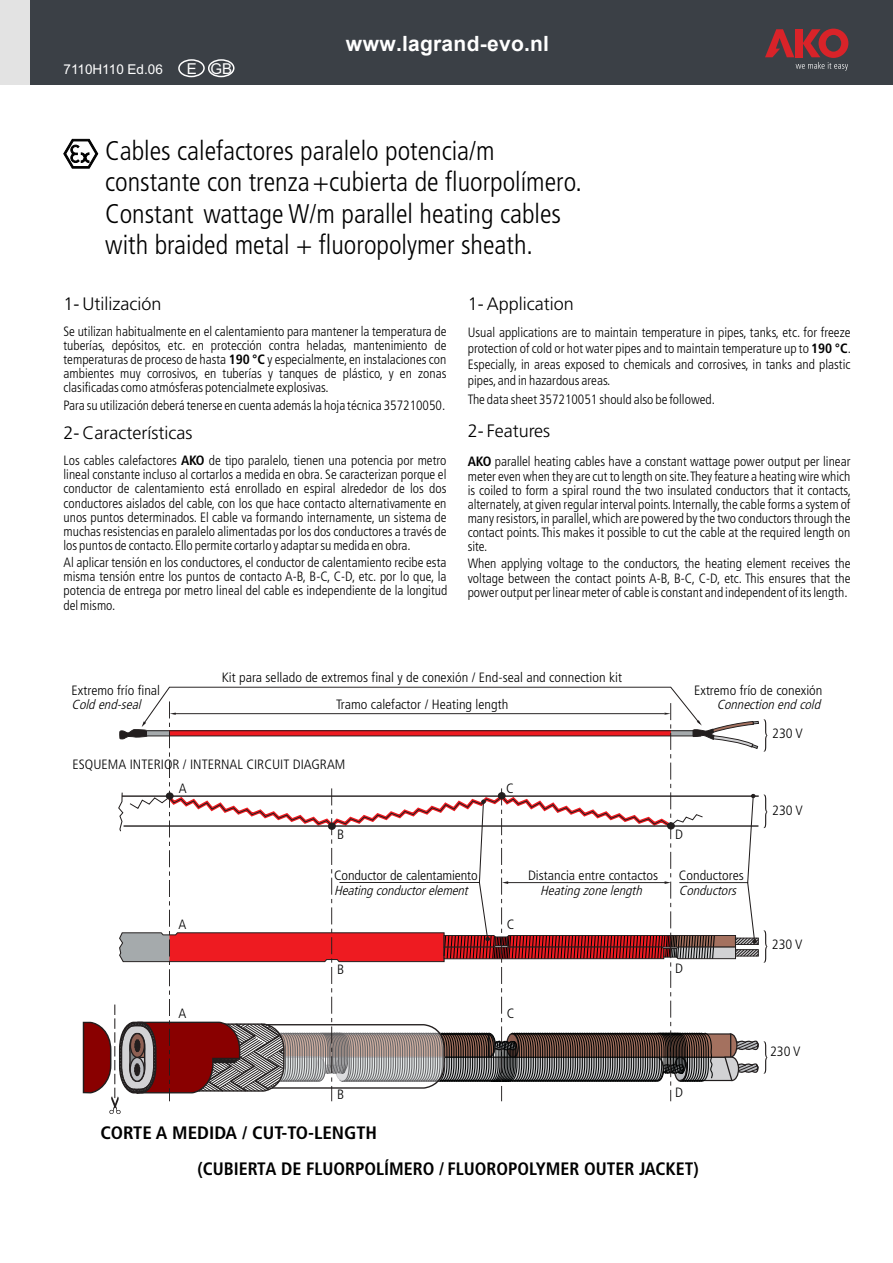
<style>
.page{position:relative;width:893px;height:1263px;background:#fff}
.page>*{position:absolute;margin:0;border:0;box-sizing:border-box;transform-origin:0 0}
.t1{font:300 condensed 27px/31.3px "Frutiger 47";color:#000}
.t2{font:700 21px "Arial";color:#fff}
.t3{font:300 18px "Frutiger 45";color:#000}
.t4{font:700 condensed 18px "Frutiger 67";color:#000}
.t5{font:700 condensed 18px "Frutiger 67";color:#000;scale:1.05 1}
.t6{font:15px "Arial";color:#fff}
.t7{font:300 condensed 13.5px/14.1px "Frutiger 47";color:#000;text-align:justify}
.t8{font:300 condensed 13.5px "Frutiger 47";color:#000;scale:1.05 1}
.t9{font:13.5px "Arial";color:#fff}
.t10{font:italic 300 condensed 13.2px "Frutiger 47";color:#000;scale:1.05 1}
.s1{font-family:"Frutiger 67";font-weight:700}
</style>
<div class="page">
<div style="left:30px;top:0;width:863px;height:85px;background:#3b4046"></div>
<div style="left:0;top:0;width:30px;height:85px;background:#e3e3e3"></div>
<div style="left:178px;top:59px;width:27px;height:18px;border:1px solid #fff;border-radius:50%"></div>
<div style="left:208px;top:59px;width:27px;height:18px;border:1px solid #fff;border-radius:50%"></div>
<svg style="left:765px;top:29px;width:83px;height:42px"></svg>
<svg style="left:82px;top:687px;width:686px;height:427px"></svg>
<svg style="left:63px;top:139px;width:35px;height:30px"></svg>
<p class="t9" style="left:64px;top:64px;width:101px">7110H110 Ed.06</p>
<p class="t6" style="left:187px;top:63px;width:47px">E GB</p>
<h2 class="t2" style="left:346px;top:32px;width:205px">www.lagrand-evo.nl</h2>
<h1 class="t1" style="left:105px;top:137px;width:478px">Cables calefactores paralelo potencia/m constante con trenza+cubierta de fluorpolímero.<br>Constant wattage W/m parallel heating cables with braided metal + fluoropolymer sheath.</h1>
<h3 class="t3" style="left:64px;top:297px;width:99px">1- Utilización</h3>
<p class="t7" style="left:64px;top:325px;width:384px">Se utilizan habitualmente en el calentamiento para mantener la temperatura de tuberías, depósitos, etc. en protección contra heladas, mantenimiento de temperaturas de proceso de hasta <span class="s1">190 °C</span> y especialmente, en instalaciones con ambientes muy corrosivos, en tuberías y tanques de plástico, y en zonas clasificadascomo atmósferas potencialmete explosivas.</p>
<p class="t7" style="left:64px;top:399px;width:383px">Para su utilización deberá tenerse en cuenta ademásla hoja técnica 357210050.</p>
<h3 class="t3" style="left:64px;top:426px;width:130px">2- Características</h3>
<p class="t7" style="left:64px;top:454px;width:384px">Los cables calefactores <span class="s1">AKO</span> de tipo paralelo, tienen una potencia por metro lineal constante incluso al cortarlos a medida en obra. Se caracterizan porque el conductor de calentamiento está enrollado en espiral alrededor de los dos conductores aislados del cable, con los que hace contacto alternativamente en unos puntos determinados. El cable va formando internamente, un sistema de muchas resistencias en paralelo alimentadas por los dos conductores a través de los puntos de contacto.Ello permite cortarlo y adaptarsumedida en obra.</p>
<p class="t7" style="left:64px;top:556px;width:385px">Al aplicar tensión en los conductores, el conductor de calentamiento recibe esta misma tensión entre los puntos de contacto A-B, B-C, C-D, etc. por lo que, la potencia de entrega por metro lineal del cable es independiente de la longitud delmismo.</p>
<h3 class="t3" style="left:468px;top:297px;width:107px">1- Application</h3>
<p class="t7" style="left:468px;top:326px;width:385px;line-height:15.8px">Usual applications are to maintain temperature in pipes, tanks, etc. for freeze protection of cold or hot water pipes and to maintain temperature up to <span class="s1">190 °C</span>.<br>Especially, in areas exposed to chemicals and corrosives, in tanks and plastic pipes,and in hazardous areas.</p>
<p class="t7" style="left:468px;top:393px;width:249px">The data sheet 357210051 should also be followed.</p>
<h3 class="t3" style="left:468px;top:424px;width:84px">2- Features</h3>
<p class="t7" style="left:468px;top:456px;width:385px"><span class="s1">AKO</span> parallel heating cables have a constant wattage power output per linear meter evenwhen they are cut to length on site.Theyfeature a heatingwirewhich is coiled to form a spiral round the two insulated conductors that it contacts, alternately, at given regular interval points.Internally,the cable forms a systemof manyresistors,in parallel,which are powered bythe two conductorsthrough the contact points. This makes it possible to cut the cable at the required length on site.</p>
<p class="t7" style="left:468px;top:558px;width:384px">When applying voltage to the conductors, the heating element receives the voltage between the contact points A-B, B-C, C-D, etc. This ensures that the power output per linearmeter ofcable isconstant and independent of itslength.</p>
<p class="t8" style="left:72px;top:684px;width:86px">Extremo frío final</p>
<p class="t10" style="left:72px;top:699px;width:70px">Cold end-seal</p>
<p class="t8" style="left:222px;top:672px;width:383px">Kit para sellado de extremos final y de conexión / End-seal and connection kit</p>
<p class="t8" style="left:694px;top:684px;width:124px">Extremo frío de conexión</p>
<p class="t8" style="left:336px;top:699px;width:165px">Tramo calefactor / Heating length</p>
<p class="t10" style="left:717px;top:699px;width:103px">Connection end cold</p>
<p class="t8" style="left:772px;top:728px;width:31px">230 V</p>
<p class="t8" style="left:73px;top:759px;width:261px">ESQUEMA INTERIOR / INTERNAL CIRCUIT DIAGRAM</p>
<p class="t8" style="left:179px;top:783px;width:9px">A</p>
<p class="t8" style="left:506px;top:783px;width:9px">C</p>
<p class="t8" style="left:337px;top:829px;width:8px">B</p>
<p class="t8" style="left:675px;top:829px;width:9px">D</p>
<p class="t8" style="left:334px;top:869px;width:138px">Conductor de calentamiento</p>
<p class="t10" style="left:334px;top:885px;width:132px">Heating conductor element</p>
<p class="t8" style="left:528px;top:869px;width:125px">Distancia entre contactos</p>
<p class="t10" style="left:540px;top:885px;width:101px">Heating zone length</p>
<p class="t8" style="left:679px;top:869px;width:63px">Conductores</p>
<p class="t10" style="left:679px;top:885px;width:59px">Conductors</p>
<p class="t8" style="left:179px;top:919px;width:9px">A</p>
<p class="t8" style="left:507px;top:919px;width:9px">C</p>
<p class="t8" style="left:337px;top:964px;width:8px">B</p>
<p class="t8" style="left:675px;top:962px;width:9px">D</p>
<p class="t8" style="left:178px;top:1008px;width:9px">A</p>
<p class="t8" style="left:507px;top:1008px;width:9px">C</p>
<p class="t8" style="left:337px;top:1089px;width:8px">B</p>
<p class="t8" style="left:675px;top:1087px;width:9px">D</p>
<h3 class="t5" style="left:100px;top:1125px;width:265px">CORTE A MEDIDA / CUT-TO-LENGTH</h3>
<h3 class="t4" style="left:197px;top:1161px;width:503px">(CUBIERTA DE FLUORPOLÍMERO / FLUOROPOLYMER OUTER JACKET)</h3>
<p class="t8" style="left:772px;top:805px;width:31px">230 V</p>
<p class="t8" style="left:772px;top:939px;width:31px">230 V</p>
<p class="t8" style="left:770px;top:1045px;width:31px">230 V</p>
</div>
